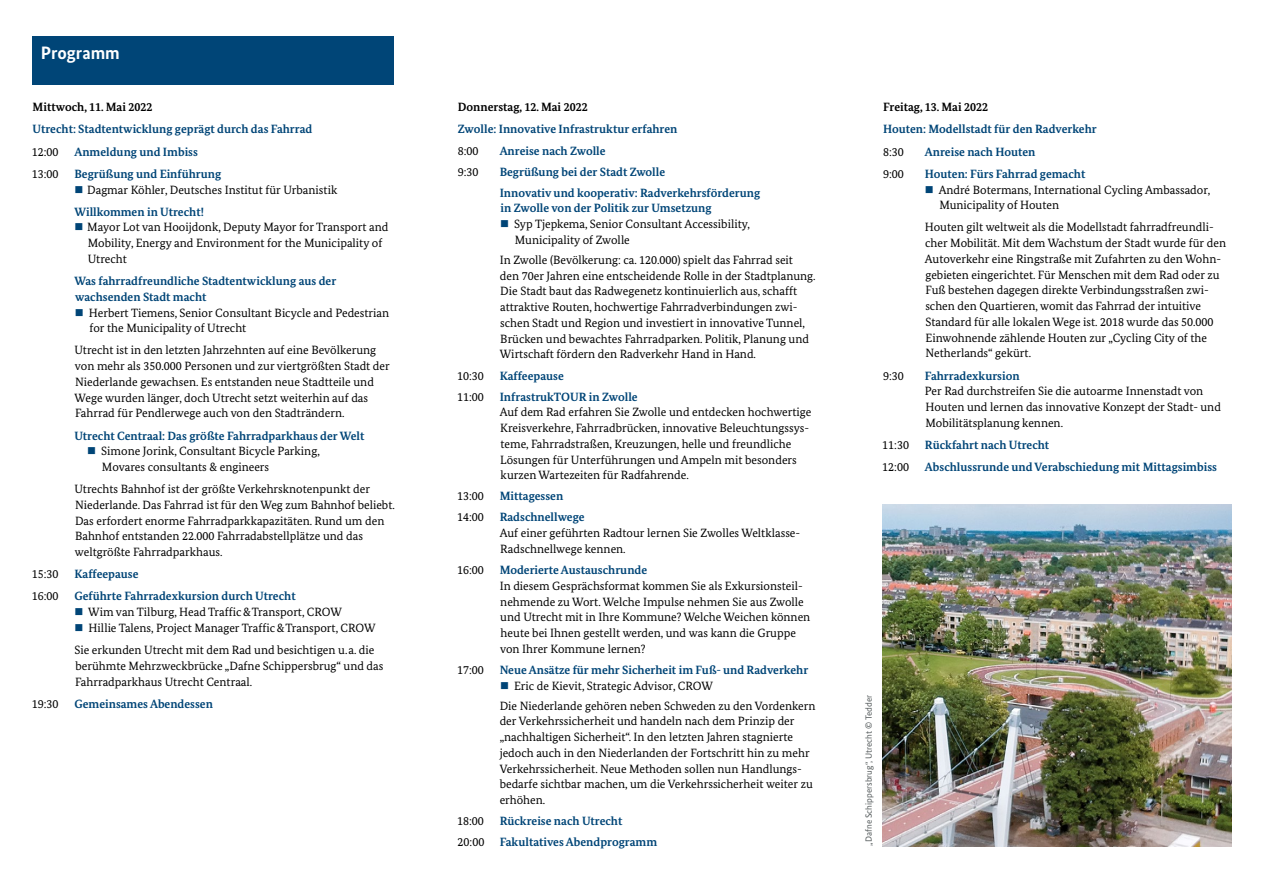
<style>
.page{position:relative;width:1263px;height:893px;background:#fff}
.page>*{position:absolute;margin:0;border:0;box-sizing:border-box;transform-origin:0 0}
.Subhead_Kasten_Bunde{font:700 18px "Bundes Sans";color:#fff}
.Body_Bundes_Serif{font:12px/15.8px "Bundes Serif";color:#000}
.Body_Bundes_Serif-2{font:700 12px/15.8px "Bundes Serif";color:#004577}
.Body_Bundes_Serif-3{font:700 12px "Bundes Serif";color:#000}
.Body_Bundes_Serif-4{font:9px "Bundes Sans";color:#585e5f}
.s1{color:#004577}
.s2{font-weight:700;color:#004577}
</style>
<div class="page">
<img style="left:882px;top:505px;width:349px;height:341px">
<div style="left:32px;top:36px;width:361px;height:49px;background:#004577"></div>
<p class="Subhead_Kasten_Bunde" style="left:41px;top:41px;width:81px">Programm</p>
<p class="Body_Bundes_Serif-3" style="left:33px;top:100px;width:121px">Mittwoch, 11. Mai 2022</p>
<p class="Body_Bundes_Serif-2" style="left:33px;top:121px;width:281px">Utrecht: Stadtentwicklung geprägt durch das Fahrrad</p>
<p class="Body_Bundes_Serif" style="left:32px;top:143px;width:28px">12:00</p>
<p class="Body_Bundes_Serif-2" style="left:74px;top:143px;width:125px">Anmeldung und Imbiss</p>
<p class="Body_Bundes_Serif" style="left:32px;top:166px;width:28px">13:00</p>
<p class="Body_Bundes_Serif-2" style="left:74px;top:166px;width:148px">Begrüßung und Einführung</p>
<p class="Body_Bundes_Serif" style="left:74px;top:181px;width:264px"><span class="s1">■</span> Dagmar Köhler, Deutsches Institut für Urbanistik</p>
<p class="Body_Bundes_Serif-2" style="left:74px;top:203px;width:131px">Willkommen in Utrecht!</p>
<p class="Body_Bundes_Serif" style="left:88px;top:219px;width:302px;text-indent:-13px"><span class="s1">■</span> Mayor Lot van Hooijdonk, Deputy Mayor for Transport and<br>Mobility, Energy and Environment for the Municipality of<br>Utrecht</p>
<p class="Body_Bundes_Serif-2" style="left:74px;top:273px;width:263px">Was fahrradfreundliche Stadtentwicklung aus der wachsenden Stadt macht</p>
<p class="Body_Bundes_Serif" style="left:90px;top:304px;width:301px;text-indent:-15px"><span class="s1">■</span> Herbert Tiemens, Senior Consultant Bicycle and Pedestrian for the Municipality of Utrecht</p>
<p class="Body_Bundes_Serif" style="left:74px;top:342px;width:317px">Utrecht ist in den letzten Jahrzehnten auf eine Bevölkerung von mehr als 350.000 Personen und zur viertgrößten Stadt der Niederlande gewachsen. Es entstanden neue Stadtteile und Wege wurden länger, doch Utrecht setzt weiterhin auf das Fahrrad für Pendlerwege auch von den Stadträndern.</p>
<p class="Body_Bundes_Serif-2" style="left:74px;top:427px;width:292px">Utrecht Centraal: Das größte Fahrradparkhaus der Welt</p>
<p class="Body_Bundes_Serif" style="left:102px;top:443px;width:219px;text-indent:-15px"><span class="s1">■</span> Simone Jorink, Consultant Bicycle Parking,<br>Movares consultants &amp; engineers</p>
<p class="Body_Bundes_Serif" style="left:74px;top:481px;width:322px">Utrechts Bahnhof ist der größte Verkehrsknotenpunkt der Niederlande. Das Fahrrad ist für den Weg zum Bahnhof beliebt.<br>Das erfordert enorme Fahrradparkkapazitäten. Rund um den Bahnhof entstanden 22.000 Fahrradabstellplätze und das weltgrößte Fahrradparkhaus.</p>
<p class="Body_Bundes_Serif" style="left:32px;top:566px;width:28px">15:30</p>
<p class="Body_Bundes_Serif-2" style="left:74px;top:566px;width:66px">Kaffeepause</p>
<p class="Body_Bundes_Serif" style="left:32px;top:588px;width:28px">16:00</p>
<p class="Body_Bundes_Serif-2" style="left:74px;top:588px;width:223px">Geführte Fahrradexkursion durch Utrecht</p>
<p class="Body_Bundes_Serif" style="left:74px;top:604px;width:269px"><span class="s1">■</span> Wim van Tilburg, Head Traffic&amp;Transport, CROW</p>
<p class="Body_Bundes_Serif" style="left:74px;top:620px;width:303px"><span class="s1">■</span> Hillie Talens, Project Manager Traffic&amp;Transport, CROW</p>
<p class="Body_Bundes_Serif" style="left:74px;top:642px;width:311px">Sie erkunden Utrecht mit dem Rad und besichtigen u.a. die berühmte Mehrzweckbrücke „Dafne Schippersbrug“ und das<br>Fahrradparkhaus Utrecht Centraal.</p>
<p class="Body_Bundes_Serif" style="left:32px;top:696px;width:28px">19:30</p>
<p class="Body_Bundes_Serif-2" style="left:74px;top:696px;width:140px">Gemeinsames Abendessen</p>
<p class="Body_Bundes_Serif-3" style="left:458px;top:100px;width:131px">Donnerstag, 12. Mai 2022</p>
<p class="Body_Bundes_Serif-2" style="left:458px;top:121px;width:221px">Zwolle: Innovative Infrastruktur erfahren</p>
<p class="Body_Bundes_Serif" style="left:458px;top:142px;width:22px">8:00</p>
<p class="Body_Bundes_Serif-2" style="left:500px;top:142px;width:107px">Anreise nach Zwolle</p>
<p class="Body_Bundes_Serif" style="left:458px;top:163px;width:22px">9:30</p>
<p class="Body_Bundes_Serif-2" style="left:500px;top:163px;width:167px">Begrüßung bei der Stadt Zwolle</p>
<p class="Body_Bundes_Serif-2" style="left:500px;top:185px;width:262px">Innovativ und kooperativ: Radverkehrsförderung in Zwolle von der Politik zur Umsetzung</p>
<p class="Body_Bundes_Serif" style="left:515px;top:216px;width:237px;text-indent:-15px"><span class="s1">■</span> Syp Tjepkema, Senior Consultant Accessibility,<br>Municipality of Zwolle</p>
<p class="Body_Bundes_Serif" style="left:500px;top:252px;width:317px">In Zwolle (Bevölkerung: ca. 120.000) spielt das Fahrrad seit<br>den 70er Jahren eine entscheidende Rolle in der Stadtplanung.<br>Die Stadt baut das Radwegenetz kontinuierlich aus, schafft attraktive Routen, hochwertige Fahrradverbindungen zwi&shy;schen Stadt und Region und investiert in innovative Tunnel, Brücken und bewachtes Fahrradparken. Politik, Planung und Wirtschaft fördern den Radverkehr Hand in Hand.</p>
<p class="Body_Bundes_Serif" style="left:457px;top:367px;width:28px">10:30</p>
<p class="Body_Bundes_Serif-2" style="left:500px;top:367px;width:66px">Kaffeepause</p>
<p class="Body_Bundes_Serif" style="left:457px;top:388px;width:28px">11:00</p>
<p class="Body_Bundes_Serif" style="left:500px;top:388px;width:313px"><span class="s2">InfrastrukTOUR in Zwolle<br></span>Auf dem Rad erfahren Sie Zwolle und entdecken hochwertige Kreisverkehre, Fahrradbrücken, innovative Beleuchtungssys&shy;teme, Fahrradstraßen, Kreuzungen, helle und freundliche Lösungen für Unterführungen und Ampeln mit besonders kurzen Wartezeiten für Radfahrende.</p>
<p class="Body_Bundes_Serif" style="left:457px;top:488px;width:28px">13:00</p>
<p class="Body_Bundes_Serif-2" style="left:500px;top:488px;width:65px">Mittagessen</p>
<p class="Body_Bundes_Serif" style="left:457px;top:509px;width:28px">14:00</p>
<p class="Body_Bundes_Serif" style="left:500px;top:509px;width:302px"><span class="s2">Radschnellwege<br></span>Auf einer geführten Radtour lernen Sie Zwolles Weltklasse-<br>Radschnellwege kennen.</p>
<p class="Body_Bundes_Serif" style="left:457px;top:562px;width:28px">16:00</p>
<p class="Body_Bundes_Serif" style="left:500px;top:562px;width:312px"><span class="s2">Moderierte Austauschrunde<br></span>In diesem Gesprächsformat kommen Sie als Exkursionsteil&shy;nehmende zu Wort. Welche Impulse nehmen Sie aus Zwolle und Utrecht mit in Ihre Kommune? Welche Weichen können heute bei Ihnen gestellt werden, und was kann die Gruppe von Ihrer Kommune lernen?</p>
<p class="Body_Bundes_Serif" style="left:457px;top:662px;width:28px">17:00</p>
<p class="Body_Bundes_Serif-2" style="left:500px;top:662px;width:310px">Neue Ansätze für mehr Sicherheit im Fuß- und Radverkehr</p>
<p class="Body_Bundes_Serif" style="left:500px;top:677px;width:214px"><span class="s1">■</span> Eric de Kievit, Strategic Advisor, CROW</p>
<p class="Body_Bundes_Serif" style="left:500px;top:697px;width:317px">Die Niederlande gehören neben Schweden zu den Vordenkern der Verkehrssicherheit und handeln nach dem Prinzip der „nachhaltigen Sicherheit“. In den letzten Jahren stagnierte jedoch auch in den Niederlanden der Fortschritt hin zu mehr Verkehrssicherheit. Neue Methoden sollen nun Handlungs&shy;bedarfe sichtbar machen, um die Verkehrssicherheit weiter zu erhöhen.</p>
<p class="Body_Bundes_Serif" style="left:457px;top:813px;width:28px">18:00</p>
<p class="Body_Bundes_Serif-2" style="left:500px;top:813px;width:124px">Rückreise nach Utrecht</p>
<p class="Body_Bundes_Serif" style="left:457px;top:834px;width:28px">20:00</p>
<p class="Body_Bundes_Serif-2" style="left:500px;top:834px;width:159px">Fakultatives Abendprogramm</p>
<p class="Body_Bundes_Serif-3" style="left:883px;top:100px;width:106px">Freitag, 13. Mai 2022</p>
<p class="Body_Bundes_Serif-2" style="left:883px;top:121px;width:215px">Houten: Modellstadt für den Radverkehr</p>
<p class="Body_Bundes_Serif" style="left:883px;top:143px;width:22px">8:30</p>
<p class="Body_Bundes_Serif-2" style="left:925px;top:143px;width:112px">Anreise nach Houten</p>
<p class="Body_Bundes_Serif" style="left:883px;top:166px;width:22px">9:00</p>
<p class="Body_Bundes_Serif-2" style="left:925px;top:166px;width:162px">Houten: Fürs Fahrrad gemacht</p>
<p class="Body_Bundes_Serif" style="left:939px;top:181px;width:272px;text-indent:-14px"><span class="s1">■</span> André Botermans, International Cycling Ambassador,<br>Municipality of Houten</p>
<p class="Body_Bundes_Serif" style="left:925px;top:219px;width:303px">Houten gilt weltweit als die Modellstadt fahrradfreundli&shy;cher Mobilität. Mit dem Wachstum der Stadt wurde für den Autoverkehr eine Ringstraße mit Zufahrten zu den Wohn&shy;gebieten eingerichtet. Für Menschen mit dem Rad oder zu Fuß bestehen dagegen direkte Verbindungsstraßen zwi&shy;schen den Quartieren, womit das Fahrrad der intuitive Standard für alle lokalen Wege ist. 2018 wurde das 50.000<br>Einwohnende zählende Houten zur „Cycling City of the Netherlands“ gekürt.</p>
<p class="Body_Bundes_Serif" style="left:883px;top:367px;width:22px">9:30</p>
<p class="Body_Bundes_Serif" style="left:925px;top:367px;width:298px"><span class="s2">Fahrradexkursion<br></span>Per Rad durchstreifen Sie die autoarme Innenstadt von Houten und lernen das innovative Konzept der Stadt- und Mobilitätsplanung kennen.</p>
<p class="Body_Bundes_Serif" style="left:882px;top:437px;width:28px">11:30</p>
<p class="Body_Bundes_Serif-2" style="left:925px;top:437px;width:126px">Rückfahrt nach Utrecht</p>
<p class="Body_Bundes_Serif" style="left:882px;top:459px;width:28px">12:00</p>
<p class="Body_Bundes_Serif-2" style="left:925px;top:459px;width:294px">Abschlussrunde und Verabschiedung mit Mittagsimbiss</p>
<p class="Body_Bundes_Serif-4" style="left:863px;top:846px;width:152px;rotate:-90deg">„Dafne Schippersbrug“, Utrecht © Tedder</p>
</div>
